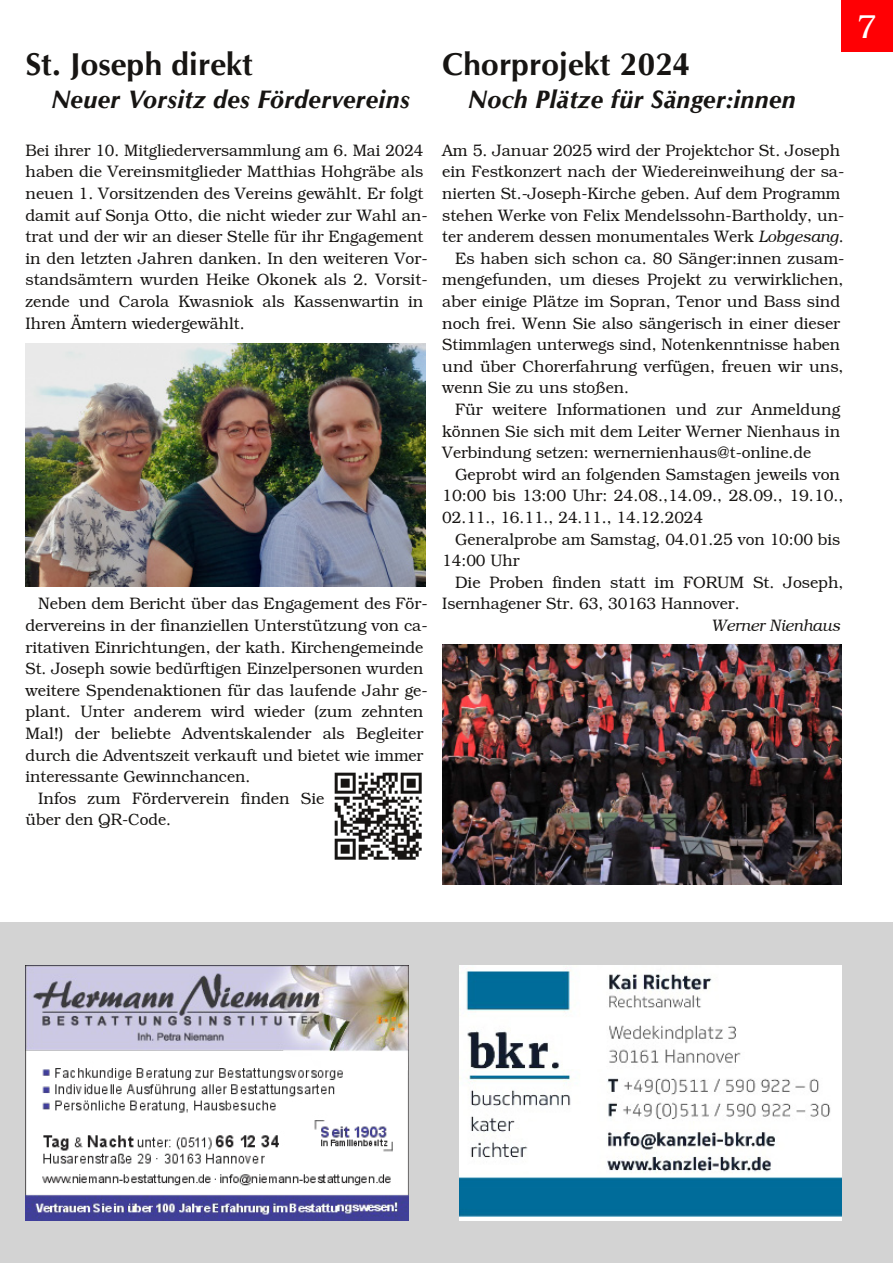
<style>
.page{position:relative;width:893px;height:1263px;background:#fff}
.page>*{position:absolute;margin:0;border:0;box-sizing:border-box;transform-origin:0 0}
.t1{font:33px "URW Bookman L Ligh";color:#fff;scale:.94 1}
.t2{font:700 31.5px "URW Classico";letter-spacing:.01em;color:#171513}
.t3{font:italic 700 25.2px "URW Classico";letter-spacing:.01em;color:#171513}
.t4{font:16.5px "URW Bookman L Ligh";color:#171513;scale:.96 1}
.t5{font:16.5px/21.6px "URW Bookman L Ligh";color:#171513;scale:.93 1}
.t6{font:16.5px "URW Bookman L Ligh";color:#171513;scale:.94 1}
.t7{font:16.5px "URW Bookman L Ligh";color:#171513;scale:.95 1}
.t8{font:16.5px "URW Bookman L Ligh Ital";color:#171513;scale:.94 1}
.s1{font-family:"URW Bookman L Ligh Ital"}
</style>
<div class="page">
<div style="left:842px;top:0;width:51px;height:51px;background:#ff0004"></div>
<div style="left:0;top:922px;width:893px;height:341px;background:#d3d3d3"></div>
<img style="left:442px;top:645px;width:400px;height:239px">
<img style="left:26px;top:344px;width:399px;height:243px">
<img style="left:26px;top:965px;width:382px;height:255px">
<svg style="left:335px;top:773px;width:87px;height:87px"></svg>
<img style="left:459px;top:965px;width:383px;height:255px">
<h2 class="t2" style="left:26px;top:44px;width:229px">St. Joseph direkt</h2>
<h3 class="t3" style="left:51px;top:83px;width:360px">Neuer Vorsitz des Fördervereins</h3>
<p class="t5" style="left:26px;top:140px;width:434px">Bei ihrer 10. Mitgliederversammlung am 6. Mai 2024 haben die Vereinsmitglieder Matthias Hohgräbe als neuen 1. Vorsitzenden des Vereins gewählt. Er folgt damit auf Sonja Otto, die nicht wieder zur Wahl an‐ trat und der wir an dieser Stelle für ihr Engagement in den letzten Jahren danken. In den weiteren Vor‐ standsämtern wurden Heike Okonek als 2. Vorsit‐ zende und Carola Kwasniok als Kassenwartin in Ihren Ämtern wiedergewählt.</p>
<p class="t4" style="left:38px;top:594px;width:407px">Neben dem Bericht über das Engagement des För‐</p>
<p class="t4" style="left:26px;top:616px;width:420px">dervereins in der finanziellen Unterstützung von ca‐</p>
<p class="t7" style="left:26px;top:637px;width:420px">ritativen Einrichtungen, der kath. Kirchengemeinde</p>
<p class="t5" style="left:26px;top:658px;width:429px">St. Joseph sowie bedürftigen Einzelpersonen wurden</p>
<p class="t4" style="left:26px;top:680px;width:420px">weitere Spendenaktionen für das laufende Jahr ge‐</p>
<p class="t4" style="left:26px;top:702px;width:416px">plant. Unter anderem wird wieder (zum zehnten</p>
<p class="t4" style="left:26px;top:724px;width:416px">Mal!) der beliebte Adventskalender als Begleiter</p>
<p class="t6" style="left:26px;top:745px;width:425px">durch die Adventszeit verkauft und bietet wie immer</p>
<p class="t6" style="left:26px;top:767px;width:241px">interessante Gewinnchancen.</p>
<p class="t4" style="left:38px;top:788px;width:300px">Infos zum Förderverein finden Sie</p>
<p class="t6" style="left:26px;top:810px;width:156px">über den QR-Code.</p>
<h2 class="t2" style="left:442px;top:44px;width:249px">Chorprojekt 2024</h2>
<h3 class="t3" style="left:468px;top:83px;width:330px">Noch Plätze für Sänger:innen</h3>
<p class="t7" style="left:442px;top:140px;width:420px">Am 5. Januar 2025 wird der Projektchor St. Joseph</p>
<p class="t4" style="left:442px;top:162px;width:420px">ein Festkonzert nach der Wiedereinweihung der sa‐</p>
<p class="t5" style="left:442px;top:183px;width:429px">nierten St.-Joseph-Kirche geben. Auf dem Programm</p>
<p class="t7" style="left:442px;top:205px;width:425px">stehen Werke von Felix Mendelssohn-Bartholdy, un‐</p>
<p class="t6" style="left:442px;top:227px;width:428px">ter anderem dessen monumentales Werk <span class="s1">Lobgesang</span>.</p>
<p class="t4" style="left:455px;top:248px;width:407px">Es haben sich schon ca. 80 Sänger:innen zusam‐</p>
<p class="t4" style="left:442px;top:270px;width:420px">mengefunden, um dieses Projekt zu verwirklichen,</p>
<p class="t4" style="left:442px;top:292px;width:416px">aber einige Plätze im Sopran, Tenor und Bass sind</p>
<p class="t4" style="left:442px;top:313px;width:416px">noch frei. Wenn Sie also sängerisch in einer dieser</p>
<p class="t5" style="left:442px;top:334px;width:429px">Stimmlagen unterwegs sind, Notenkenntnisse haben</p>
<p class="t4" style="left:442px;top:356px;width:420px">und über Chorerfahrung verfügen, freuen wir uns,</p>
<p class="t6" style="left:442px;top:378px;width:200px">wenn Sie zu uns stoßen.</p>
<p class="t4" style="left:455px;top:400px;width:403px">Für weitere Informationen und zur Anmeldung</p>
<p class="t7" style="left:442px;top:421px;width:420px">können Sie sich mit dem Leiter Werner Nienhaus in</p>
<p class="t6" style="left:442px;top:443px;width:394px">Verbindung setzen: wernernienhaus@t-online.de</p>
<p class="t4" style="left:455px;top:464px;width:403px">Geprobt wird an folgenden Samstagen jeweils von</p>
<p class="t4" style="left:442px;top:486px;width:420px">10:00 bis 13:00 Uhr: 24.08.,14.09., 28.09., 19.10.,</p>
<p class="t6" style="left:442px;top:508px;width:279px">02.11., 16.11., 24.11., 14.12.2024</p>
<p class="t6" style="left:455px;top:529px;width:411px">Generalprobe am Samstag, 04.01.25 von 10:00 bis</p>
<p class="t6" style="left:442px;top:551px;width:84px">14:00 Uhr</p>
<p class="t4" style="left:455px;top:572px;width:406px">Die Proben finden statt im FORUM St. Joseph,</p>
<p class="t6" style="left:442px;top:594px;width:318px">Isernhagener Str. 63, 30163 Hannover.</p>
<p class="t8" style="left:711px;top:616px;width:139px">Werner Nienhaus</p>
<h1 class="t1" style="left:857px;top:7px;width:22px">7</h1>
</div>
